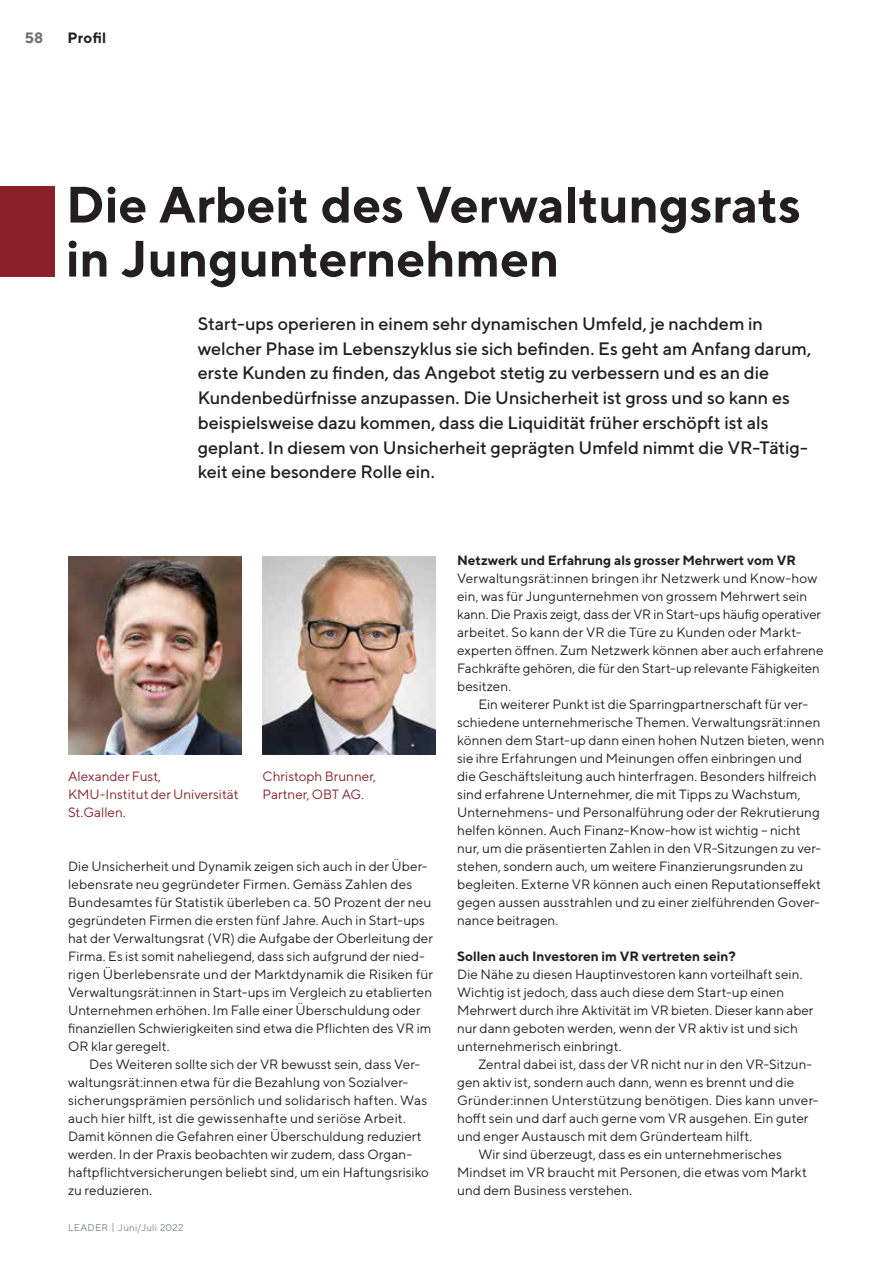
<style>
.page{position:relative;width:893px;height:1263px;background:#fff}
.page>*{position:absolute;margin:0;border:0;box-sizing:border-box;transform-origin:0 0}
.t1{font:700 51px/54px "TT Norms";letter-spacing:-.005em;color:#231f20}
.t2{font:500 18px/24.8px "TT Norms";letter-spacing:-.005em;color:#231f20}
.t3{font:700 15px "TT Norms";color:#231f20}
.t4{font:700 15px "TT Norms";color:#6d6e71}
.t5{font:13.5px/18px "TT Norms";color:#231f20}
.t6{font:700 13.5px "TT Norms";letter-spacing:-.005em;color:#231f20}
.t7{font:13.5px/18px "TT Norms";color:#8a212a}
.t8{font:9.75px "TT Norms";letter-spacing:.02em;color:#808285}
</style>
<div class="page">
<div style="left:0;top:187px;width:54px;height:90px;background:#8a212a"></div>
<img style="left:68px;top:556px;width:173px;height:198px">
<img style="left:263px;top:556px;width:173px;height:198px">
<p class="t4" style="left:25px;top:28px;width:20px">58</p>
<p class="t3" style="left:67px;top:28px;width:41px">Profil</p>
<h1 class="t1" style="left:66px;top:176px;width:737px">Die Arbeit des Verwaltungsrats in Jungunternehmen</h1>
<p class="t2" style="left:198px;top:311px;width:615px">Start-ups operieren in einem sehr dynamischen Umfeld, je nachdem in welcher Phase im Lebenszyklus sie sich befinden. Es geht am Anfang darum, erste Kunden zu finden, das Angebot stetig zu verbessern und es an die Kundenbedürfnisse anzupassen. Die Unsicherheit ist gross und so kann es beispielsweise dazu kommen, dass die Liquidität früher erschöpft ist als geplant. In diesem von Unsicherheit geprägten Umfeld nimmt die VR-Tätig&shy;keit eine besondere Rolle ein.</p>
<p class="t7" style="left:68px;top:767px;width:172px">Alexander Fust,<br>KMU-Institut der Universität<br>St.Gallen.</p>
<p class="t7" style="left:263px;top:767px;width:115px">Christoph Brunner,<br>Partner, OBT AG.</p>
<p class="t5" style="left:68px;top:856px;width:367px">Die Unsicherheit und Dynamik zeigen sich auch in der Über&shy;lebensrate neu gegründeter Firmen. Gemäss Zahlen des Bundesamtes für Statistik überleben ca. 50 Prozent der neu gegründeten Firmen die ersten fünf Jahre. Auch in Start-ups hat der Verwaltungsrat (VR) die Aufgabe der Oberleitung der Firma. Es ist somit naheliegend, dass sich aufgrund der nied&shy;rigen Überlebensrate und der Marktdynamik die Risiken für Verwaltungsrät:innen in Start-ups im Vergleich zu etablierten Unternehmen erhöhen. Im Falle einer Überschuldung oder finanziellen Schwierigkeiten sind etwa die Pflichten des VR im OR klar geregelt.</p>
<p class="t5" style="left:68px;top:1054px;width:362px;text-indent:21px">Des Weiteren sollte sich der VR bewusst sein, dass Ver&shy;waltungsrät:innen etwa für die Bezahlung von Sozialver&shy;sicherungsprämien persönlich und solidarisch haften. Was auch hier hilft, ist die gewissenhafte und seriöse Arbeit.<br>Damit können die Gefahren einer Überschuldung reduziert werden. In der Praxis beobachten wir zudem, dass Organ&shy;haftpflichtversicherungen beliebt sind, um ein Haftungsrisiko zu reduzieren.</p>
<p class="t8" style="left:68px;top:1221px;width:117px">LEADER | Juni/Juli 2022</p>
<p class="t6" style="left:457px;top:551px;width:340px">Netzwerk und Erfahrung als grosser Mehrwert vom VR</p>
<p class="t5" style="left:457px;top:568px;width:368px">Verwaltungsrät:innen bringen ihr Netzwerk und Know-how ein, was für Jungunternehmen von grossem Mehrwert sein kann. Die Praxis zeigt, dass der VR in Start-ups häufig operativer arbeitet. So kann der VR die Türe zu Kunden oder Markt&shy;experten öffnen. Zum Netzwerk können aber auch erfahrene Fachkräfte gehören, die für den Start-up relevante Fähigkeiten besitzen.</p>
<p class="t5" style="left:457px;top:694px;width:369px;text-indent:21px">Ein weiterer Punkt ist die Sparringpartnerschaft für ver&shy;schiedene unternehmerische Themen. Verwaltungsrät:innen können dem Start-up dann einen hohen Nutzen bieten, wenn sie ihre Erfahrungen und Meinungen offen einbringen und<br>die Geschäftsleitung auch hinterfragen. Besonders hilfreich sind erfahrene Unternehmer, die mit Tipps zu Wachstum, Unternehmens- und Personalführung oder der Rekrutierung helfen können. Auch Finanz-Know-how ist wichtig – nicht nur, um die präsentierten Zahlen in den VR-Sitzungen zu ver&shy;stehen, sondern auch, um weitere Finanzierungsrunden zu begleiten. Externe VR können auch einen Reputationseffekt gegen aussen ausstrahlen und zu einer zielführenden Gover&shy;nance beitragen.</p>
<p class="t6" style="left:457px;top:947px;width:280px">Sollen auch Investoren im VR vertreten sein?</p>
<p class="t5" style="left:457px;top:964px;width:358px">Die Nähe zu diesen Hauptinvestoren kann vorteilhaft sein.<br>Wichtig ist jedoch, dass auch diese dem Start-up einen Mehrwert durch ihre Aktivität im VR bieten. Dieser kann aber nur dann geboten werden, wenn der VR aktiv ist und sich unternehmerisch einbringt.</p>
<p class="t5" style="left:478px;top:1054px;width:335px">Zentral dabei ist, dass der VR nicht nur in den VR-Sitzun-</p>
<p class="t5" style="left:457px;top:1072px;width:339px">gen aktiv ist, sondern auch dann, wenn es brennt und die</p>
<p class="t5" style="left:457px;top:1090px;width:363px">Gründer:innen Unterstützung benötigen. Dies kann unver-</p>
<p class="t5" style="left:457px;top:1108px;width:353px">hofft sein und darf auch gerne vom VR ausgehen. Ein guter</p>
<p class="t5" style="left:457px;top:1126px;width:297px">und enger Austausch mit dem Gründerteam hilft.</p>
<p class="t5" style="left:478px;top:1144px;width:305px">Wir sind überzeugt, dass es ein unternehmerisches</p>
<p class="t5" style="left:457px;top:1162px;width:351px">Mindset im VR braucht mit Personen, die etwas vom Markt</p>
<p class="t5" style="left:457px;top:1180px;width:177px">und dem Business verstehen.</p>
</div>
